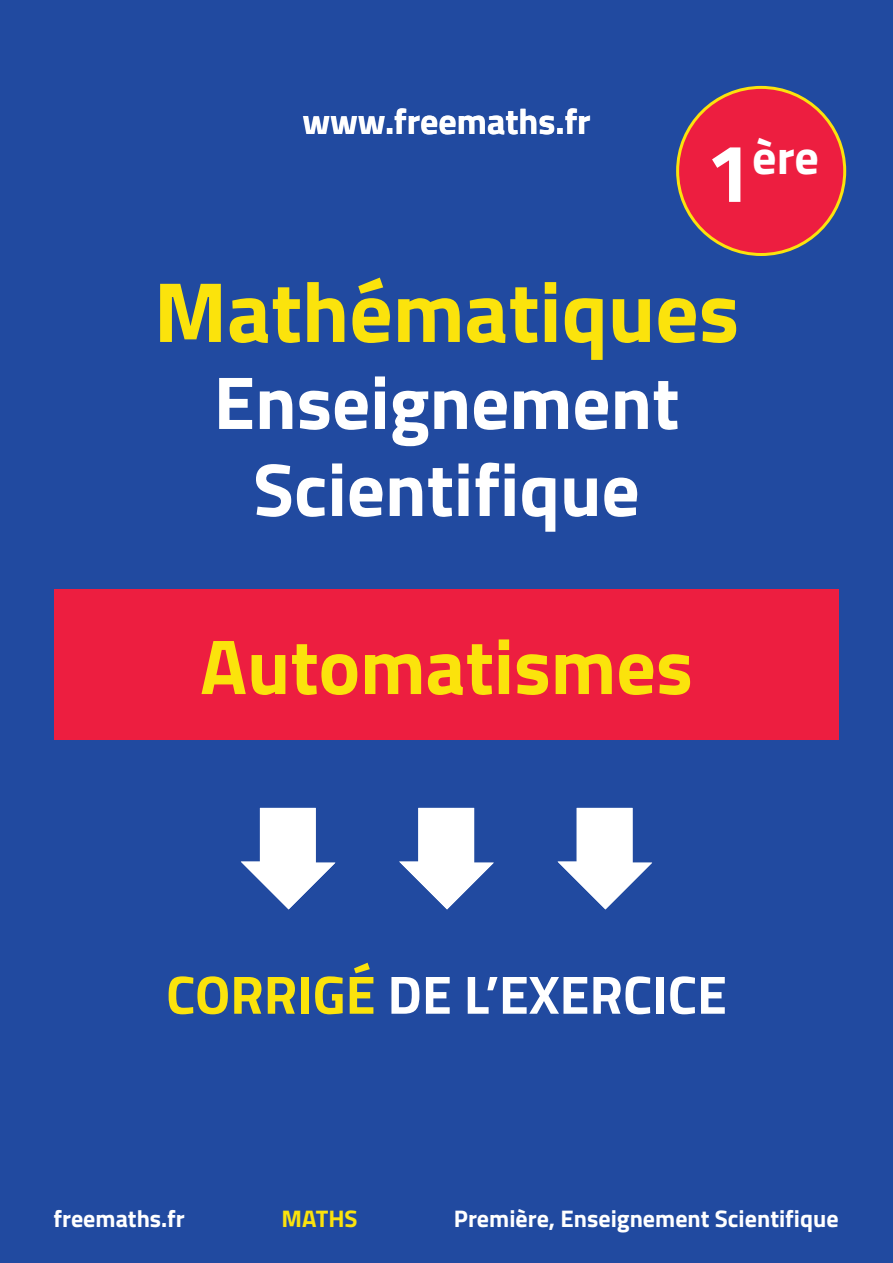
<style>
.page{position:relative;width:893px;height:1263px;background:#214aa0}
.page>*{position:absolute;margin:0;border:0;box-sizing:border-box;transform-origin:0 0}
.t1{font:700 85.5px "Titillium";color:#fbe30c}
.t2{font:700 78px "Titillium";color:#fbe30c}
.t3{font:700 75px/87px "Titillium";color:#fff;text-align:center}
.t4{font:700 54px "Titillium";color:#fff}
.t5{font:700 48.15px "Titillium";color:#fff}
.t6{font:700 36px "Titillium";color:#fff}
.t7{font:700 24px "Titillium";color:#fff}
.t8{font:700 24px "Titillium";color:#fbe30c}
.s1{font-size:82.5px}
.s2{color:#fbe30c}
</style>
<div class="page">
<div style="left:678px;top:87px;width:167px;height:167px;background:#ed1e40;border-radius:50%"></div>
<svg style="left:241px;top:808px;width:94px;height:101px"></svg>
<svg style="left:399px;top:808px;width:95px;height:101px"></svg>
<svg style="left:558px;top:808px;width:94px;height:101px"></svg>
<div style="left:54px;top:589px;width:785px;height:151px;background:#ed1e40"></div>
<p class="t6" style="left:302px;top:94px;width:290px">www.freemaths.fr</p>
<h3 class="t5" style="left:706px;top:121px;width:115px"><span class="s1">1</span>ère</h3>
<h1 class="t1" style="left:154px;top:247px;width:587px">Mathématiques</h1>
<h3 class="t3" style="left:214px;top:355px;width:467px">Enseignement<br>Scientifique</h3>
<p class="t2" style="left:200px;top:607px;width:494px">Automatismes</p>
<h3 class="t4" style="left:166px;top:953px;width:562px"><span class="s2">CORRIGÉ</span> DE L’EXERCICE</h3>
<p class="t7" style="left:54px;top:1200px;width:133px">freemaths.fr</p>
<p class="t8" style="left:282px;top:1200px;width:78px">MATHS</p>
<p class="t7" style="left:454px;top:1200px;width:386px">Première, Enseignement Scientifique</p>
</div>
